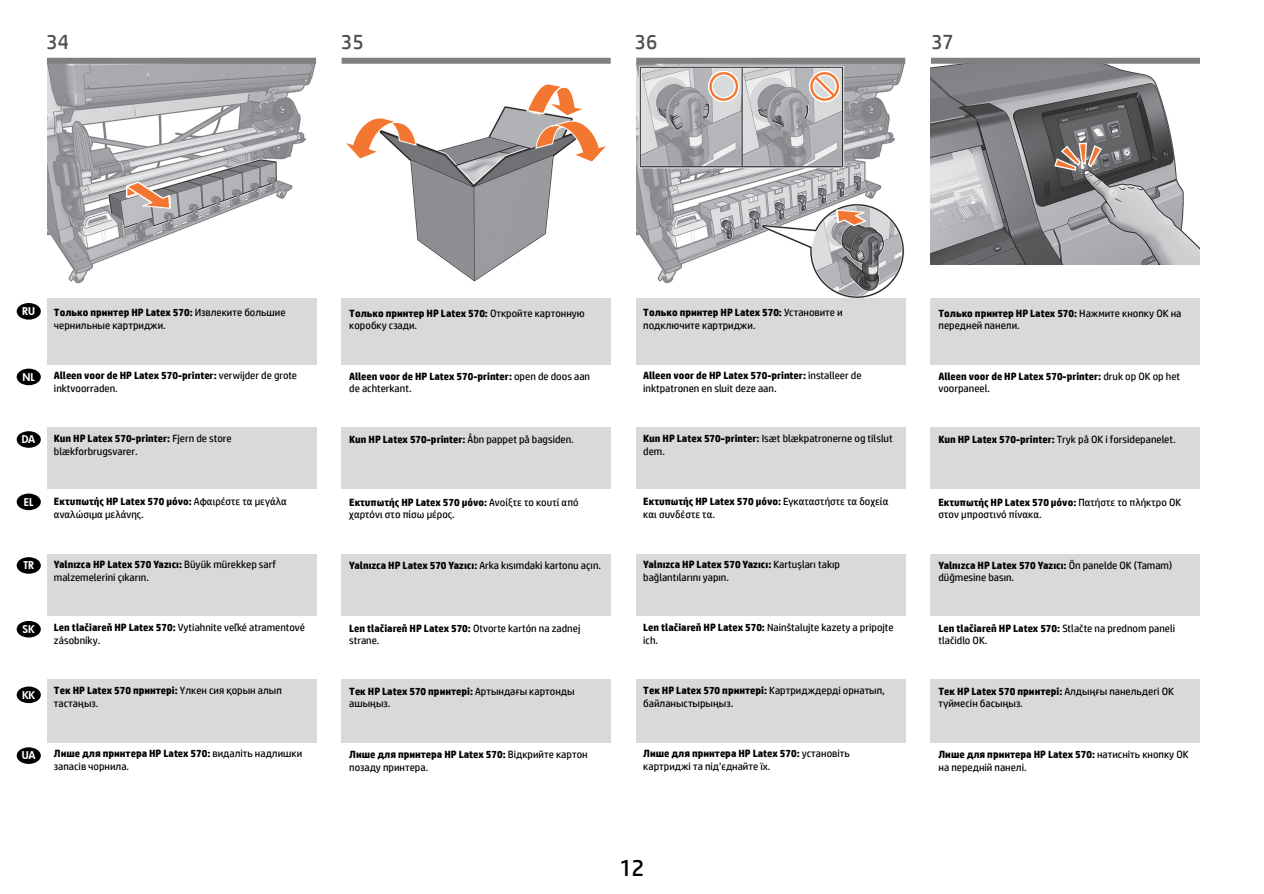
<style>
.page{position:relative;width:1264px;height:894px;background:#fff}
.page>*{position:absolute;margin:0;border:0;box-sizing:border-box;transform-origin:0 0}
.t1{font:24px "HP Simplified";color:#000}
.t2{font:21px "HP Simplified";color:#4d4d4d}
.t3{font:10.5px/12.6px "HP Simplified";color:#000}
.t4{font:700 10.5px/12.6px "HP Simplified";color:#000}
.t5{font:10.5px "Futura Hv";color:#fff}
.s1{font-weight:700}
.s2{font-weight:400}
</style>
<div class="page">
<img style="left:930px;top:64px;width:269px;height:200px">
<img style="left:637px;top:64px;width:268px;height:234px">
<img style="left:409px;top:106px;width:144px;height:176px">
<img style="left:48px;top:64px;width:268px;height:220px">
<svg style="left:822px;top:200px;width:55px;height:31px"></svg>
<div style="left:636px;top:298px;width:269px;height:66px;background:#d9d9d9"></div>
<div style="left:930px;top:298px;width:269px;height:66px;background:#d9d9d9"></div>
<div style="left:636px;top:427px;width:269px;height:62px;background:#d9d9d9"></div>
<div style="left:930px;top:427px;width:269px;height:62px;background:#d9d9d9"></div>
<div style="left:636px;top:554px;width:269px;height:62px;background:#d9d9d9"></div>
<div style="left:930px;top:554px;width:269px;height:62px;background:#d9d9d9"></div>
<div style="left:636px;top:679px;width:269px;height:63px;background:#d9d9d9"></div>
<div style="left:930px;top:679px;width:269px;height:63px;background:#d9d9d9"></div>
<div style="left:17px;top:303px;width:24px;height:16px;background:#000;border-radius:50%"></div>
<div style="left:17px;top:557px;width:24px;height:16px;background:#000;border-radius:50%"></div>
<div style="left:17px;top:431px;width:24px;height:16px;background:#000;border-radius:50%"></div>
<div style="left:17px;top:493px;width:24px;height:17px;background:#000;border-radius:50%"></div>
<div style="left:17px;top:368px;width:24px;height:17px;background:#000;border-radius:50%"></div>
<div style="left:17px;top:620px;width:24px;height:17px;background:#000;border-radius:50%"></div>
<div style="left:17px;top:686px;width:24px;height:17px;background:#000;border-radius:50%"></div>
<div style="left:341px;top:298px;width:269px;height:66px;background:#d9d9d9"></div>
<div style="left:341px;top:427px;width:269px;height:62px;background:#d9d9d9"></div>
<div style="left:341px;top:554px;width:269px;height:61px;background:#d9d9d9"></div>
<div style="left:341px;top:679px;width:269px;height:63px;background:#d9d9d9"></div>
<div style="left:48px;top:298px;width:269px;height:66px;background:#d9d9d9"></div>
<div style="left:48px;top:427px;width:269px;height:62px;background:#d9d9d9"></div>
<div style="left:48px;top:554px;width:269px;height:61px;background:#d9d9d9"></div>
<div style="left:48px;top:679px;width:269px;height:63px;background:#d9d9d9"></div>
<div style="left:17px;top:747px;width:24px;height:16px;background:#000;border-radius:50%"></div>
<div style="left:47px;top:58px;width:269px;height:6px;background:#808080"></div>
<div style="left:636px;top:58px;width:269px;height:6px;background:#808080"></div>
<div style="left:341px;top:58px;width:269px;height:6px;background:#808080"></div>
<div style="left:930px;top:58px;width:269px;height:6px;background:#808080"></div>
<svg style="left:806px;top:68px;width:36px;height:36px"></svg>
<svg style="left:705px;top:68px;width:36px;height:36px"></svg>
<div style="left:709px;top:72px;width:29px;height:29px;border:2px solid #f37730;border-radius:50%"></div>
<svg style="left:116px;top:176px;width:69px;height:41px;background:#bdaca4"></svg>
<svg style="left:346px;top:115px;width:71px;height:45px"></svg>
<svg style="left:525px;top:84px;width:81px;height:79px"></svg>
<svg style="left:1053px;top:142px;width:49px;height:30px"></svg>
<h2 class="t2" style="left:46px;top:28px;width:24px">34</h2>
<h2 class="t2" style="left:341px;top:28px;width:24px">35</h2>
<h2 class="t2" style="left:634px;top:28px;width:24px">36</h2>
<h2 class="t2" style="left:931px;top:28px;width:24px">37</h2>
<p class="t5" style="left:22px;top:304px;width:14px">RU</p>
<p class="t3" style="left:54px;top:306px;width:233px"><span class="s1">Только принтер HP Latex 570:</span> Извлеките большие чернильные картриджи.</p>
<p class="t3" style="left:349px;top:306px;width:237px"><span class="s1">Только принтер HP Latex 570:</span> Откройте картонную коробку сзади.</p>
<p class="t3" style="left:643px;top:306px;width:201px"><span class="s1">Только принтер HP Latex 570:</span> Установите и подключите картриджи.</p>
<p class="t3" style="left:938px;top:306px;width:244px"><span class="s1">Только принтер HP Latex 570:</span> Нажмите кнопку OK на передней панели.</p>
<p class="t5" style="left:23px;top:369px;width:14px">NL</p>
<p class="t4" style="left:54px;top:369px;width:245px">Alleen voor de HP Latex 570-printer: <span class="s2">verwijder de grote inktvoorraden.</span></p>
<p class="t4" style="left:349px;top:369px;width:242px">Alleen voor de HP Latex 570-printer: <span class="s2">open de doos aan de achterkant.</span></p>
<p class="t3" style="left:643px;top:369px;width:220px"><span class="s1">Alleen voor de HP Latex 570-printer:</span> installeer de inktpatronen en sluit deze aan.</p>
<p class="t4" style="left:938px;top:369px;width:243px">Alleen voor de HP Latex 570-printer: <span class="s2">druk op OK op het voorpaneel.</span></p>
<p class="t5" style="left:22px;top:432px;width:15px">DA</p>
<p class="t3" style="left:54px;top:432px;width:179px"><span class="s1">Kun HP Latex 570-printer:</span> Fjern de store blækforbrugsvarer.</p>
<p class="t4" style="left:349px;top:432px;width:226px">Kun HP Latex 570-printer: <span class="s2">Åbn pappet på bagsiden.</span></p>
<p class="t3" style="left:643px;top:432px;width:251px"><span class="s1">Kun HP Latex 570-printer:</span> Isæt blækpatronerne og tilslut dem.</p>
<p class="t3" style="left:938px;top:432px;width:239px"><span class="s1">Kun HP Latex 570-printer:</span> Tryk på OK i forsidepanelet.</p>
<p class="t5" style="left:24px;top:494px;width:11px">EL</p>
<p class="t5" style="left:23px;top:558px;width:12px">TR</p>
<p class="t3" style="left:54px;top:495px;width:234px"><span class="s1">Εκτυπωτής HP Latex 570 μόνο:</span> Αφαιρέστε τα μεγάλα αναλώσιμα μελάνης.</p>
<p class="t3" style="left:54px;top:558px;width:224px"><span class="s1">Yalnızca HP Latex 570 Yazıcı:</span> Büyük mürekkep sarf malzemelerini çıkarın.</p>
<p class="t3" style="left:349px;top:495px;width:231px"><span class="s1">Εκτυπωτής HP Latex 570 μόνο:</span> Ανοίξτε το κουτί από χαρτόνι στο πίσω μέρος.</p>
<p class="t4" style="left:349px;top:558px;width:253px">Yalnızca HP Latex 570 Yazıcı: <span class="s2">Arka kısımdaki kartonu açın.</span></p>
<p class="t3" style="left:643px;top:495px;width:246px"><span class="s1">Εκτυπωτής HP Latex 570 μόνο:</span> Εγκαταστήστε τα δοχεία και συνδέστε τα.</p>
<p class="t3" style="left:643px;top:558px;width:198px"><span class="s1">Yalnızca HP Latex 570 Yazıcı:</span> Kartuşları takıp bağlantılarını yapın.</p>
<p class="t3" style="left:938px;top:495px;width:244px"><span class="s1">Εκτυπωτής HP Latex 570 μόνο:</span> Πατήστε το πλήκτρο OK στον μπροστινό πίνακα.</p>
<p class="t3" style="left:938px;top:558px;width:235px"><span class="s1">Yalnızca HP Latex 570 Yazıcı:</span> Ön panelde OK (Tamam) düğmesine basın.</p>
<p class="t5" style="left:23px;top:621px;width:14px">SK</p>
<p class="t3" style="left:54px;top:621px;width:252px"><span class="s1">Len tlačiareň HP Latex 570:</span> Vytiahnite veľké atramentové zásobníky.</p>
<p class="t3" style="left:349px;top:621px;width:232px"><span class="s1">Len tlačiareň HP Latex 570:</span> Otvorte kartón na zadnej strane.</p>
<p class="t3" style="left:643px;top:621px;width:252px"><span class="s1">Len tlačiareň HP Latex 570:</span> Nainštalujte kazety a pripojte ich.</p>
<p class="t3" style="left:938px;top:621px;width:238px"><span class="s1">Len tlačiareň HP Latex 570:</span> Stlačte na prednom paneli tlačidlo OK.</p>
<p class="t5" style="left:22px;top:687px;width:15px">KK</p>
<p class="t3" style="left:54px;top:684px;width:229px"><span class="s1">Тек HP Latex 570 принтері:</span> Үлкен сия қорын алып тастаңыз.</p>
<p class="t3" style="left:349px;top:684px;width:227px"><span class="s1">Тек HP Latex 570 принтері:</span> Артындағы картонды ашыңыз.</p>
<p class="t3" style="left:643px;top:684px;width:243px"><span class="s1">Тек HP Latex 570 принтері:</span> Картридждерді орнатып, байланыстырыңыз.</p>
<p class="t3" style="left:938px;top:684px;width:237px"><span class="s1">Тек HP Latex 570 принтері:</span> Алдыңғы панельдегі OK түймесін басыңыз.</p>
<p class="t5" style="left:22px;top:748px;width:15px">UA</p>
<p class="t3" style="left:54px;top:747px;width:250px"><span class="s1">Лише для принтера HP Latex 570:</span> видаліть надлишки запасів чорнила.</p>
<p class="t3" style="left:349px;top:747px;width:240px"><span class="s1">Лише для принтера HP Latex 570:</span> Відкрийте картон позаду принтера.</p>
<p class="t3" style="left:643px;top:747px;width:208px"><span class="s1">Лише для принтера HP Latex 570:</span> установіть картриджі та під’єднайте їх.</p>
<p class="t3" style="left:938px;top:747px;width:252px"><span class="s1">Лише для принтера HP Latex 570:</span> натисніть кнопку ОК на передній панелі.</p>
<h1 class="t1" style="left:619px;top:852px;width:26px">12</h1>
</div>
